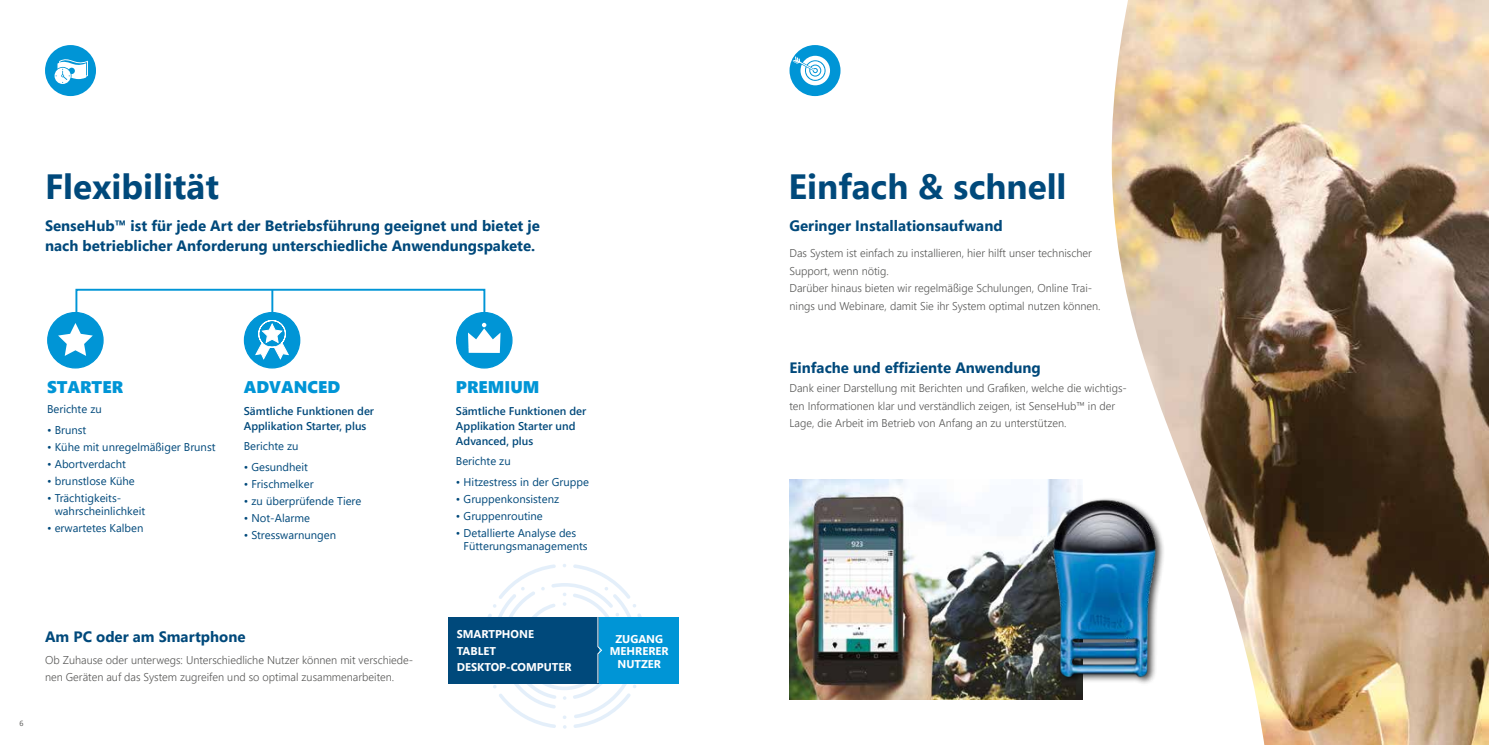
<style>
.page{position:relative;width:1489px;height:745px;background:#fff}
.page>*{position:absolute;margin:0;border:0;box-sizing:border-box;transform-origin:0 0}
.t1{font:700 35px "Segoe UI";color:#00497b}
.t2{font:16.88px "Segoe UI Black";color:#0095d6}
.t3{font:700 15px/20px "Segoe UI";color:#00497b}
.t4{font:300 11.25px/17.5px "Segoe UI";color:#575756}
.t5{font:11.25px/13.5px "Segoe UI";color:#00497b}
.t6{font:600 11.25px/15px "Segoe UI";color:#00497b}
.t7{font:700 11.25px/16.2px "Segoe UI";color:#fff}
.t8{font:7.5px "Segoe UI";color:#575756}
</style>
<div class="page">
<div style="left:75px;top:288px;width:410px;height:42px;border:2px solid #0095d6"></div>
<hr style="left:271px;top:289px;width:2px;height:40px;background:#0095d6">
<div style="left:456px;top:312px;width:56px;height:55px;background:#0095d6;border-radius:50%"></div>
<div style="left:456px;top:312px;width:56px;height:56px;border:1px solid #0095d6;border-radius:50%"></div>
<svg style="left:468px;top:322px;width:32px;height:31px"></svg>
<div style="left:48px;top:312px;width:55px;height:55px;background:#0095d6;border-radius:50%"></div>
<div style="left:47px;top:312px;width:57px;height:56px;border:1px solid #0095d6;border-radius:50%"></div>
<svg style="left:58px;top:323px;width:35px;height:33px"></svg>
<div style="left:244px;top:312px;width:56px;height:55px;background:#0095d6;border-radius:50%"></div>
<div style="left:244px;top:312px;width:56px;height:56px;border:1px solid #0095d6;border-radius:50%"></div>
<svg style="left:254px;top:319px;width:36px;height:41px"></svg>
<img style="left:1265px;top:0;width:223px;height:744px">
<svg style="left:664px;top:0;width:601px;height:744px"></svg>
<div style="left:597px;top:616px;width:82px;height:66px;background:#0095d6"></div>
<div style="left:447px;top:616px;width:151px;height:66px;background:#00497b"></div>
<svg style="left:482px;top:564px;width:165px;height:164px"></svg>
<img style="left:789px;top:479px;width:234px;height:220px">
<img style="left:1023px;top:477px;width:160px;height:228px">
<div style="left:45px;top:45px;width:51px;height:51px;background:#0095d6;border-radius:50%"></div>
<svg style="left:55px;top:68px;width:16px;height:16px"></svg>
<svg style="left:56px;top:59px;width:32px;height:24px"></svg>
<div style="left:789px;top:45px;width:51px;height:51px;background:#0095d6;border-radius:50%"></div>
<svg style="left:792px;top:56px;width:38px;height:29px"></svg>
<h1 class="t1" style="left:45px;top:162px;width:175px">Flexibilität</h1>
<h3 class="t3" style="left:45px;top:215px;width:496px">SenseHub™ ist für jede Art der Betriebsführung geeignet und bietet je nach betrieblicher Anforderung unterschiedliche Anwendungspakete.</h3>
<h2 class="t2" style="left:47px;top:374px;width:78px">STARTER</h2>
<p class="t5" style="left:47px;top:401px;width:56px">Berichte zu</p>
<p class="t5" style="left:47px;top:422px;width:41px">• Brunst</p>
<p class="t5" style="left:47px;top:439px;width:170px">• Kühe mit unregelmäßiger Brunst</p>
<p class="t5" style="left:47px;top:456px;width:80px">• Abortverdacht</p>
<p class="t5" style="left:47px;top:472px;width:89px">• brunstlose Kühe</p>
<p class="t5" style="left:55px;top:489px;width:92px;text-indent:-8px">• Trächtigkeits&shy;wahrscheinlichkeit</p>
<p class="t5" style="left:47px;top:520px;width:98px">• erwartetes Kalben</p>
<h2 class="t2" style="left:244px;top:374px;width:98px">ADVANCED</h2>
<p class="t6" style="left:244px;top:403px;width:132px">Sämtliche Funktionen der<br>Applikation Starter, plus</p>
<p class="t5" style="left:244px;top:438px;width:56px">Berichte zu</p>
<p class="t5" style="left:244px;top:459px;width:66px">• Gesundheit</p>
<p class="t5" style="left:244px;top:475px;width:71px">• Frischmelker</p>
<p class="t5" style="left:244px;top:492px;width:119px">• zu überprüfende Tiere</p>
<p class="t5" style="left:244px;top:509px;width:68px">• Not-Alarme</p>
<p class="t5" style="left:244px;top:526px;width:94px">• Stresswarnungen</p>
<p class="t8" style="left:19px;top:715px;width:6px">6</p>
<h3 class="t3" style="left:45px;top:625px;width:202px">Am PC oder am Smartphone</h3>
<p class="t4" style="left:45px;top:649px;width:370px">Ob Zuhause oder unterwegs: Unterschiedliche Nutzer können mit verschiede&shy;nen Geräten auf das System zugreifen und so optimal zusammenarbeiten.</p>
<h2 class="t2" style="left:456px;top:374px;width:85px">PREMIUM</h2>
<p class="t6" style="left:456px;top:403px;width:132px">Sämtliche Funktionen der<br>Applikation Starter und<br>Advanced, plus</p>
<p class="t5" style="left:456px;top:453px;width:56px">Berichte zu</p>
<p class="t5" style="left:456px;top:474px;width:134px">• Hitzestress in der Gruppe</p>
<p class="t5" style="left:456px;top:490px;width:105px">• Gruppenkonsistenz</p>
<p class="t5" style="left:456px;top:507px;width:88px">• Gruppenroutine</p>
<p class="t5" style="left:463px;top:524px;width:125px;text-indent:-8px">• Detallierte Analyse des<br>Fütterungsmanagements</p>
<p class="t7" style="left:457px;top:625px;width:116px">SMARTPHONE<br>TABLET<br>DESKTOP-COMPUTER</p>
<p class="t7" style="left:610px;top:631px;width:60px;line-height:12.5px;text-align:center">ZUGANG<br>MEHRERER<br>NUTZER</p>
<h1 class="t1" style="left:788px;top:162px;width:279px">Einfach &amp; schnell</h1>
<h3 class="t3" style="left:789px;top:215px;width:215px">Geringer Installationsaufwand</h3>
<p class="t4" style="left:789px;top:243px;width:313px">Das System ist einfach zu installieren, hier hilft unser technischer Support, wenn nötig.<br>Darüber hinaus bieten wir regelmäßige Schulungen, Online Trai&shy;nings und Webinare, damit Sie ihr System optimal nutzen können.</p>
<h3 class="t3" style="left:789px;top:356px;width:253px">Einfache und effiziente Anwendung</h3>
<p class="t4" style="left:789px;top:378px;width:339px">Dank einer Darstellung mit Berichten und Grafiken, welche die wichtigs&shy;ten Informationen klar und verständlich zeigen, ist SenseHub™ in der<br>Lage, die Arbeit im Betrieb von Anfang an zu unterstützen.</p>
</div>
